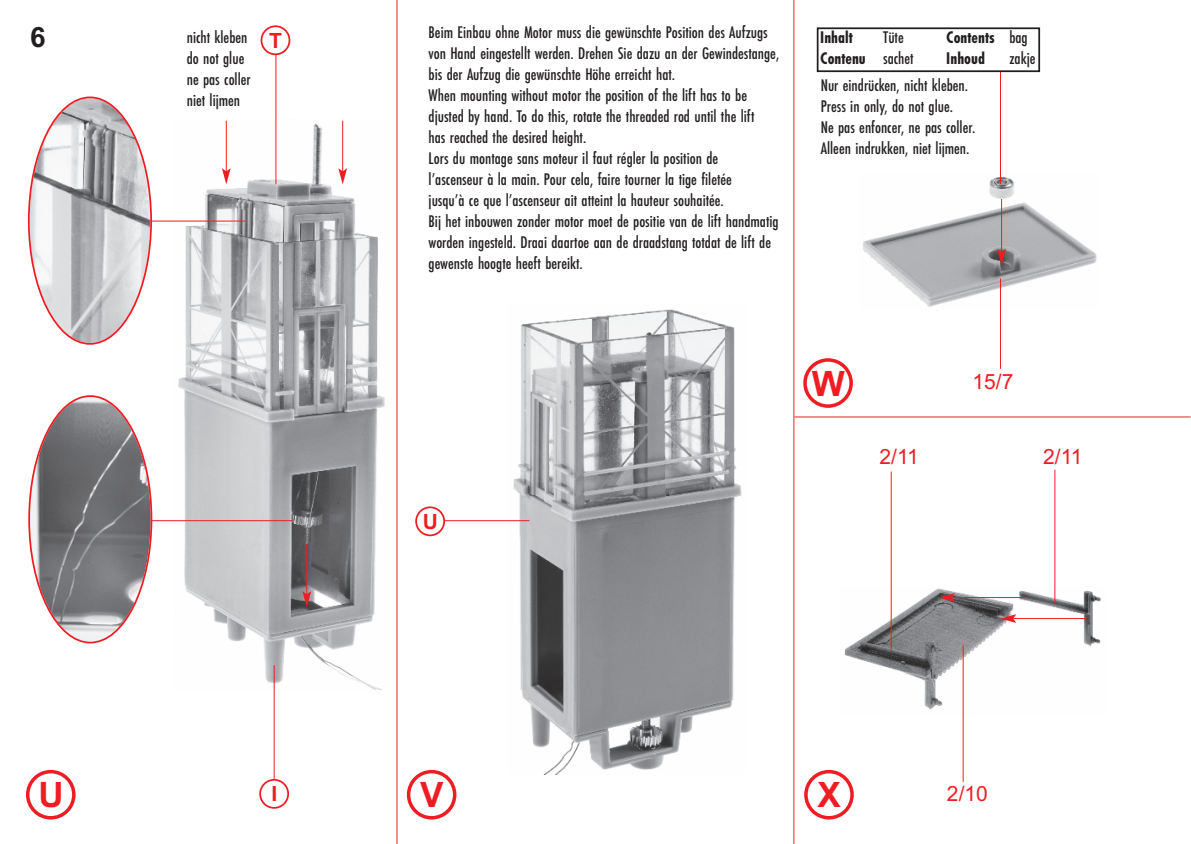
<style>
.page{position:relative;width:1191px;height:844px;background:#fff}
.page>*{position:absolute;margin:0;border:0;box-sizing:border-box;transform-origin:0 0}
.t1{font:700 35px "Arial";color:#ee1d23}
.t2{font:700 28px "Arial";color:#231f20}
.t3{font:21px "Arial";letter-spacing:-.035em;color:#ee1d23}
.t4{font:700 21px "Arial";color:#ee1d23}
.t5{font:17.5px/21px "Futura EF Medium Con";color:#231f20}
.t6{font:17.5px "Futura EF Bold Con";color:#231f20}
.s1{font-family:"Futura EF Medium Con"}
</style>
<div class="page">
<hr style="left:793px;top:0;width:1px;height:843px;background:#ee1d23">
<hr style="left:396px;top:0;width:1px;height:843px;background:#ee1d23">
<hr style="left:794px;top:416px;width:396px;height:1px;background:#ee1d23">
<img style="left:174px;top:119px;width:211px;height:569px">
<img style="left:507px;top:309px;width:235px;height:465px">
<img style="left:862px;top:177px;width:235px;height:130px">
<img style="left:844px;top:586px;width:257px;height:128px">
<svg style="left:28px;top:96px;width:124px;height:248px"></svg>
<svg style="left:28px;top:395px;width:124px;height:248px"></svg>
<hr style="left:1054px;top:469px;width:1px;height:134px;background:#ee1d23">
<hr style="left:275px;top:55px;width:1px;height:129px;background:#ee1d23">
<hr style="left:151px;top:220px;width:94px;height:1px;background:#ee1d23">
<hr style="left:151px;top:520px;width:141px;height:1px;background:#ee1d23">
<hr style="left:444px;top:520px;width:85px;height:1px;background:#ee1d23">
<hr style="left:274px;top:665px;width:1px;height:114px;background:#ee1d23">
<hr style="left:890px;top:471px;width:1px;height:180px;background:#ee1d23">
<hr style="left:962px;top:645px;width:1px;height:136px;background:#ee1d23">
<hr style="left:226px;top:121px;width:1px;height:50px;background:#ee1d23">
<svg style="left:222px;top:168px;width:9px;height:16px"></svg>
<hr style="left:342px;top:121px;width:1px;height:50px;background:#ee1d23">
<svg style="left:338px;top:168px;width:9px;height:16px"></svg>
<hr style="left:1001px;top:199px;width:1px;height:53px;background:#ee1d23">
<svg style="left:997px;top:249px;width:9px;height:16px"></svg>
<hr style="left:306px;top:543px;width:1px;height:51px;background:#ee1d23">
<svg style="left:302px;top:591px;width:9px;height:16px"></svg>
<hr style="left:952px;top:597px;width:72px;height:1px;background:#ee1d23">
<svg style="left:939px;top:593px;width:16px;height:8px"></svg>
<hr style="left:1013px;top:618px;width:73px;height:1px;background:#ee1d23">
<svg style="left:1000px;top:614px;width:16px;height:8px"></svg>
<hr style="left:1000px;top:72px;width:1px;height:112px;background:#ee1d23">
<hr style="left:1000px;top:278px;width:1px;height:90px;background:#ee1d23">
<svg style="left:259px;top:778px;width:30px;height:30px"></svg>
<div style="left:816px;top:27px;width:224px;height:45px;border:2px solid #231f20"></div>
<svg style="left:26px;top:769px;width:50px;height:50px"></svg>
<svg style="left:407px;top:769px;width:49px;height:50px"></svg>
<svg style="left:803px;top:358px;width:50px;height:50px"></svg>
<svg style="left:804px;top:769px;width:49px;height:50px"></svg>
<svg style="left:260px;top:25px;width:30px;height:30px"></svg>
<svg style="left:415px;top:506px;width:30px;height:30px"></svg>
<h2 class="t2" style="left:30px;top:21px;width:17px">6</h2>
<p class="t5" style="left:187px;top:27px;width:65px">nicht kleben do not glue ne pas coller niet lijmen</p>
<p class="t4" style="left:269px;top:28px;width:14px">T</p>
<p class="t5" style="left:428px;top:23px;width:352px">Beim Einbau ohne Motor muss die gewünschte Position des Aufzugs von Hand eingestellt werden. Drehen Sie dazu an der Gewindestange, bis der Aufzug die gewünschte Höhe erreicht hat.<br>When mounting without motor the position of the lift has to be djusted by hand. To do this, rotate the threaded rod until the lift<br>has reached the desired height.<br>Lors du montage sans moteur il faut régler la position de<br>l’ascenseur à la main. Pour cela, faire tourner la tige filetée<br>jusqu’à ce que l’ascenseur ait atteint la hauteur souhaitée.<br>Bij het inbouwen zonder motor moet de positie van de lift handmatig worden ingesteld. Draai daartoe aan de draadstang totdat de lift de gewenste hoogte heeft bereikt.</p>
<p class="t6" style="left:820px;top:31px;width:34px">Inhalt</p>
<p class="t5" style="left:883px;top:28px;width:22px">Tüte</p>
<p class="t6" style="left:946px;top:31px;width:83px">Contents <span class="s1">bag</span></p>
<p class="t6" style="left:820px;top:52px;width:95px">Contenu <span class="s1">sachet</span></p>
<p class="t6" style="left:946px;top:52px;width:40px">Inhoud</p>
<p class="t5" style="left:1009px;top:49px;width:28px">zakje</p>
<p class="t5" style="left:821px;top:76px;width:156px">Nur eindrücken, nicht kleben.<br>Press in only, do not glue.<br>Ne pas enfoncer, ne pas coller.<br>Alleen indrukken, niet lijmen.</p>
<p class="t4" style="left:423px;top:509px;width:17px">U</p>
<h1 class="t1" style="left:811px;top:363px;width:35px">W</h1>
<p class="t3" style="left:972px;top:369px;width:42px">15/7</p>
<p class="t3" style="left:879px;top:444px;width:41px">2/11</p>
<p class="t3" style="left:1043px;top:444px;width:41px">2/11</p>
<h1 class="t1" style="left:38px;top:774px;width:27px">U</h1>
<h1 class="t1" style="left:420px;top:774px;width:25px">V</h1>
<p class="t4" style="left:271px;top:781px;width:7px">I</p>
<h1 class="t1" style="left:817px;top:774px;width:25px">X</h1>
<p class="t3" style="left:947px;top:781px;width:42px">2/10</p>
</div>
